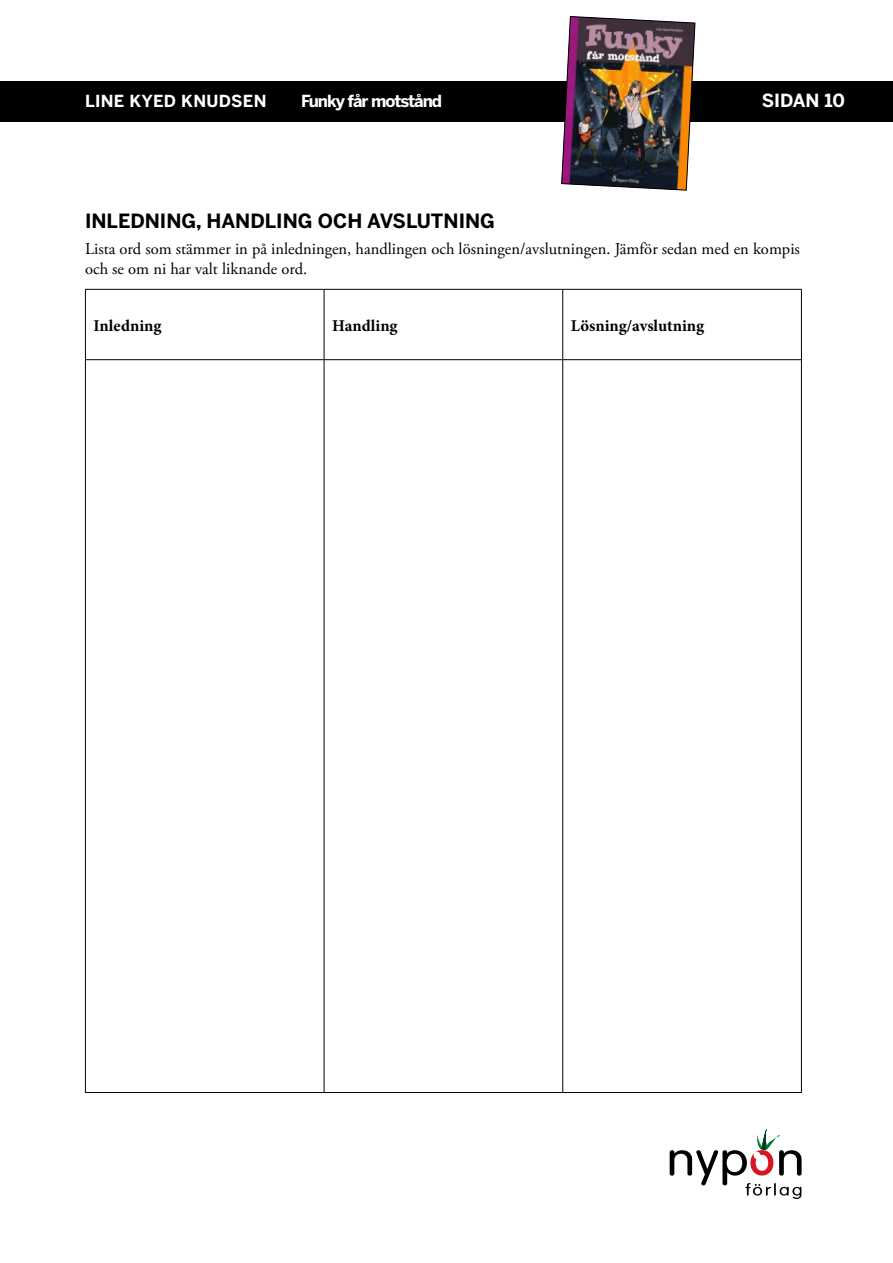
<style>
.page{position:relative;width:893px;height:1263px;background:#fff}
.page>*{position:absolute;margin:0;border:0;box-sizing:border-box;transform-origin:0 0}
.t1{font:700 19.5px "Benton Sans";color:#000}
.t2{font:700 18px "Benton Sans";color:#fff}
.t3{font:16.5px/19.8px "Adobe Garamond Pro";color:#000}
.t4{font:700 16.5px "Minion Pro";color:#000}
.t5{font:700 16.5px "Benton Sans";letter-spacing:-.06em;color:#fff}
.t6{font:700 16.5px "Benton Sans";letter-spacing:.02em;color:#fff}
</style>
<div class="page">
<div style="left:0;top:81px;width:893px;height:40px;background:#000"></div>
<svg style="left:670px;top:1128px;width:132px;height:71px"></svg>
<img style="left:561px;top:16px;width:135px;height:175px">
<hr style="left:85px;top:289px;width:239px;height:1px;background:#000">
<hr style="left:324px;top:289px;width:239px;height:1px;background:#000">
<hr style="left:563px;top:289px;width:239px;height:1px;background:#000">
<hr style="left:85px;top:359px;width:239px;height:1px;background:#000">
<hr style="left:324px;top:359px;width:239px;height:1px;background:#000">
<hr style="left:563px;top:359px;width:239px;height:1px;background:#000">
<hr style="left:85px;top:1092px;width:239px;height:1px;background:#000">
<hr style="left:324px;top:1092px;width:239px;height:1px;background:#000">
<hr style="left:563px;top:1092px;width:239px;height:1px;background:#000">
<hr style="left:85px;top:290px;width:1px;height:69px;background:#000">
<hr style="left:85px;top:360px;width:1px;height:732px;background:#000">
<hr style="left:324px;top:290px;width:1px;height:69px;background:#000">
<hr style="left:562px;top:290px;width:1px;height:69px;background:#000">
<hr style="left:801px;top:290px;width:1px;height:69px;background:#000">
<hr style="left:324px;top:360px;width:1px;height:732px;background:#000">
<hr style="left:562px;top:360px;width:1px;height:732px;background:#000">
<hr style="left:801px;top:360px;width:1px;height:732px;background:#000">
<p class="t6" style="left:85px;top:91px;width:183px">LINE KYED KNUDSEN</p>
<p class="t5" style="left:301px;top:91px;width:143px">Funky får motstånd</p>
<p class="t2" style="left:762px;top:90px;width:85px">SIDAN 10</p>
<p class="t1" style="left:85px;top:210px;width:412px">INLEDNING, HANDLING OCH AVSLUTNING</p>
<p class="t3" style="left:85px;top:240px;width:716px">Lista ord som stämmer in på inledningen, handlingen och lösningen/avslutningen. Jämför sedan med en kompis och se om ni har valt liknande ord.</p>
<p class="t4" style="left:94px;top:314px;width:70px">Inledning</p>
<p class="t4" style="left:332px;top:314px;width:67px">Handling</p>
<p class="t4" style="left:571px;top:314px;width:135px">Lösning/avslutning</p>
</div>
